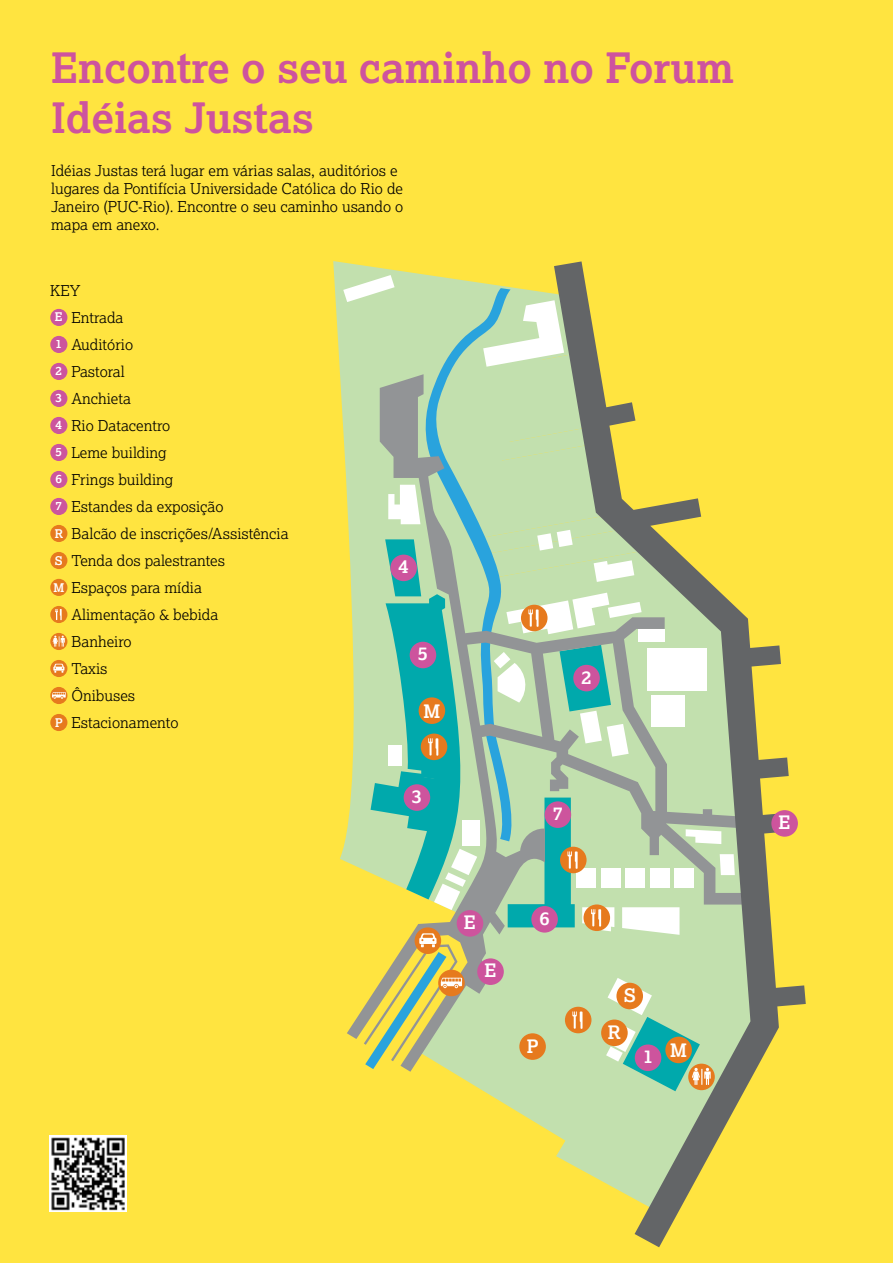
<style>
.page{position:relative;width:893px;height:1263px;background:#ffe440}
.page>*{position:absolute;margin:0;border:0;box-sizing:border-box;transform-origin:0 0}
.t1{font:700 42px/50.4px "Lexia";color:#ce539e}
.t2{font:700 18.6px "Lexia";color:#fff}
.t3{font:300 15px/18px "Lexia";color:#000}
.s1{font-weight:700;font-size:12px;color:#fff}
</style>
<div class="page">
<svg style="left:333px;top:261px;width:221px;height:873px"></svg>
<svg style="left:336px;top:264px;width:218px;height:596px"></svg>
<svg style="left:554px;top:261px;width:252px;height:986px"></svg>
<svg style="left:343px;top:275px;width:392px;height:816px"></svg>
<div style="left:771px;top:810px;width:27px;height:27px;background:#cd549d;border-radius:50%"></div>
<div style="left:50px;top:309px;width:17px;height:17px;background:#cc559d;border-radius:50%"></div>
<div style="left:50px;top:336px;width:17px;height:17px;background:#cc559d;border-radius:50%"></div>
<div style="left:50px;top:363px;width:17px;height:17px;background:#cc559d;border-radius:50%"></div>
<div style="left:50px;top:390px;width:17px;height:17px;background:#cc559d;border-radius:50%"></div>
<div style="left:50px;top:417px;width:17px;height:17px;background:#cc559d;border-radius:50%"></div>
<div style="left:50px;top:444px;width:17px;height:17px;background:#cc559d;border-radius:50%"></div>
<div style="left:50px;top:471px;width:17px;height:17px;background:#cc559d;border-radius:50%"></div>
<div style="left:50px;top:498px;width:17px;height:17px;background:#cc559d;border-radius:50%"></div>
<div style="left:50px;top:525px;width:17px;height:17px;background:#e67a1e;border-radius:50%"></div>
<div style="left:50px;top:552px;width:17px;height:17px;background:#e67a1e;border-radius:50%"></div>
<div style="left:50px;top:579px;width:17px;height:17px;background:#e67a1e;border-radius:50%"></div>
<div style="left:50px;top:606px;width:17px;height:17px;background:#e67a1e;border-radius:50%"></div>
<svg style="left:55px;top:609px;width:7px;height:11px"></svg>
<svg style="left:50px;top:633px;width:17px;height:17px"></svg>
<svg style="left:53px;top:636px;width:12px;height:11px"></svg>
<svg style="left:50px;top:660px;width:17px;height:17px"></svg>
<svg style="left:53px;top:664px;width:11px;height:9px"></svg>
<div style="left:50px;top:687px;width:17px;height:17px;background:#e67a1e;border-radius:50%"></div>
<svg style="left:52px;top:692px;width:14px;height:7px"></svg>
<div style="left:50px;top:714px;width:17px;height:17px;background:#e67a1e;border-radius:50%"></div>
<img style="left:50px;top:1135px;width:76px;height:77px">
<h1 class="t1" style="left:51px;top:41px;width:684px">Encontre o seu caminho no Forum<br>Idéias Justas</h1>
<p class="t3" style="left:51px;top:162px;width:354px">Idéias Justas terá lugar em várias salas, auditórios e lugares da Pontifícia Universidade Católica do Rio de Janeiro (PUC-Rio). Encontre o seu caminho usando o mapa em anexo.</p>
<p class="t3" style="left:50px;top:281px;width:32px">KEY</p>
<p class="t3" style="left:55px;top:308px;width:70px"><span class="s1">E</span> Entrada</p>
<p class="t3" style="left:56px;top:335px;width:79px"><span class="s1">1</span> Auditório</p>
<p class="t3" style="left:56px;top:362px;width:71px"><span class="s1">2</span> Pastoral</p>
<p class="t3" style="left:56px;top:389px;width:77px"><span class="s1">3</span> Anchieta</p>
<p class="t3" style="left:56px;top:416px;width:116px"><span class="s1">4</span> Rio Datacentro</p>
<p class="t3" style="left:56px;top:443px;width:113px"><span class="s1">5</span> Leme building</p>
<p class="t3" style="left:56px;top:470px;width:119px"><span class="s1">6</span> Frings building</p>
<p class="t3" style="left:56px;top:497px;width:169px"><span class="s1">7</span> Estandes da exposição</p>
<p class="t3" style="left:55px;top:524px;width:235px"><span class="s1">R</span> Balcão de inscrições/Assistência</p>
<p class="t3" style="left:55px;top:551px;width:171px"><span class="s1">S</span> Tenda dos palestrantes</p>
<p class="t3" style="left:53px;top:578px;width:150px"><span class="s1">M</span> Espaços para mídia</p>
<p class="t3" style="left:71px;top:605px;width:148px">Alimentação &amp; bebida</p>
<p class="t3" style="left:71px;top:632px;width:62px">Banheiro</p>
<p class="t3" style="left:71px;top:659px;width:38px">Taxis</p>
<p class="t3" style="left:71px;top:686px;width:65px">Ônibuses</p>
<p class="t3" style="left:55px;top:713px;width:125px"><span class="s1">P</span> Estacionamento</p>
<p class="t2" style="left:399px;top:555px;width:12px">4</p>
<p class="t2" style="left:418px;top:642px;width:12px">5</p>
<p class="t2" style="left:423px;top:699px;width:18px">M</p>
<p class="t2" style="left:412px;top:784px;width:12px">3</p>
<p class="t2" style="left:581px;top:665px;width:12px">2</p>
<p class="t2" style="left:553px;top:802px;width:12px">7</p>
<p class="t2" style="left:464px;top:910px;width:14px">E</p>
<p class="t2" style="left:540px;top:906px;width:12px">6</p>
<p class="t2" style="left:484px;top:959px;width:14px">E</p>
<p class="t2" style="left:527px;top:1034px;width:13px">P</p>
<p class="t2" style="left:624px;top:984px;width:14px">S</p>
<p class="t2" style="left:608px;top:1021px;width:14px">R</p>
<p class="t2" style="left:643px;top:1045px;width:12px">1</p>
<p class="t2" style="left:670px;top:1038px;width:18px">M</p>
<p class="t2" style="left:779px;top:810px;width:14px">E</p>
</div>
